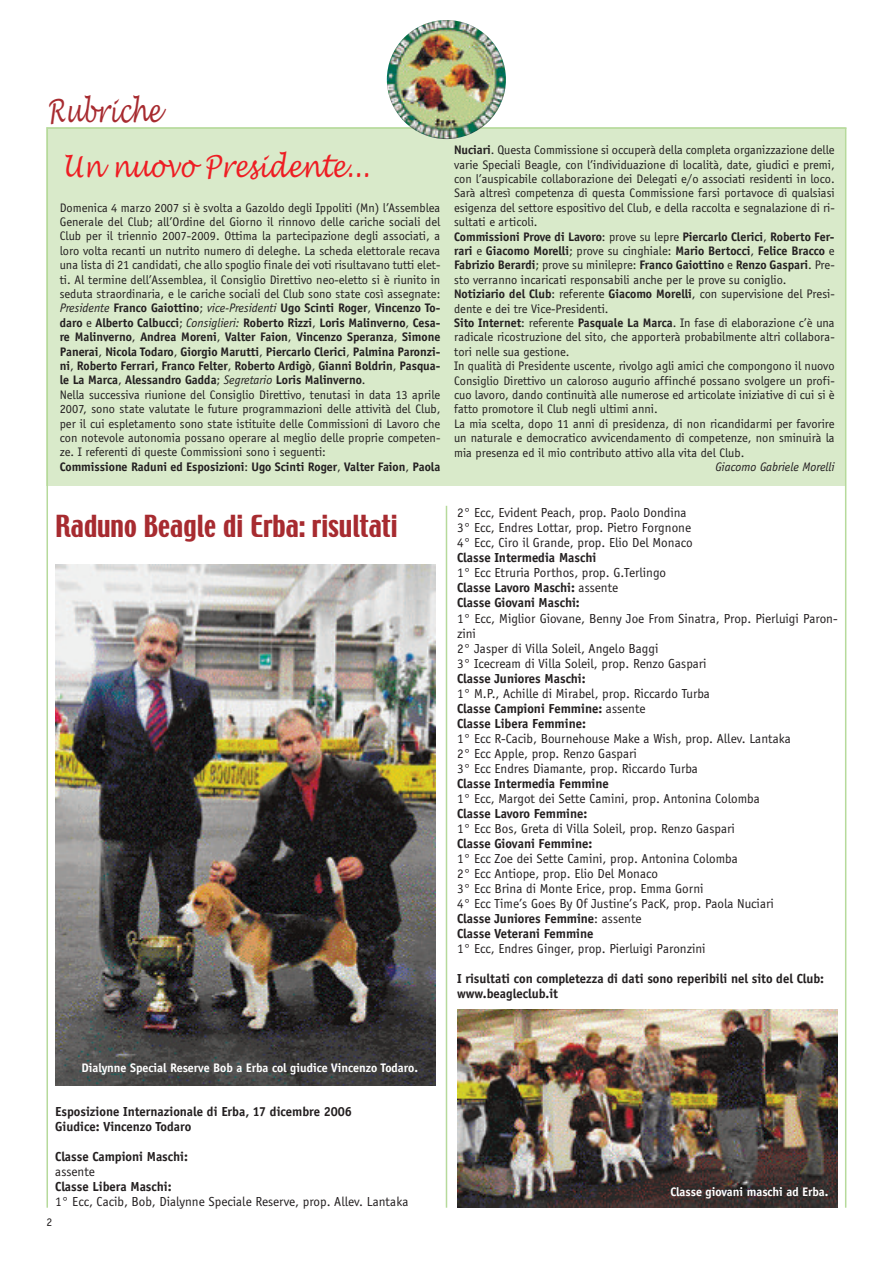
<style>
.page{position:relative;width:893px;height:1263px;background:#fff}
.page>*{position:absolute;margin:0;border:0;box-sizing:border-box;transform-origin:0 0}
.t1{font:italic 31.5px "Lucida Handwriting";color:#a72b30;scale:.7 1}
.t2{font:italic 30px "Lucida Handwriting";color:#ee1d23;scale:.8 1}
.t3{font:27px "Techno";color:#a72b30}
.t4{font:13.5px/15px "Officina Sans";color:#231f20}
.t5{font:700 13.5px/15px "Officina Sans";color:#231f20}
.t6{font:12.75px/14.4px "Officina Sans";color:#231f20}
.t7{font:700 12.75px "Officina Sans";color:#fff}
.t8{font:italic 12.75px "Officina Sans";color:#231f20}
.t9{font:12px "Officina Sans";color:#231f20}
.s1{font-style:italic}
.s2{font-weight:700}
</style>
<div class="page">
<div style="left:47px;top:128px;width:798px;height:358px;background:#d9eaca"></div>
<hr style="left:47px;top:127px;width:799px;height:2px;background:#b6da9b">
<img style="left:387px;top:20px;width:119px;height:119px">
<hr style="left:47px;top:128px;width:1px;height:1080px;background:#b6da9b">
<hr style="left:845px;top:128px;width:1px;height:1080px;background:#b6da9b">
<hr style="left:446px;top:506px;width:1px;height:702px;background:#b6da9b">
<img style="left:55px;top:565px;width:381px;height:521px">
<img style="left:457px;top:1009px;width:381px;height:199px">
<h1 class="t1" style="left:47px;top:92px;width:163px">Rubriche</h1>
<h2 class="t2" style="left:63px;top:149px;width:385px">Un nuovo Presidente...</h2>
<p class="t6" style="left:60px;top:200px;width:382px">Domenica 4 marzo 2007 si è svolta a Gazoldo degli Ippoliti (Mn) l’Assemblea Generale del Club; all’Ordine del Giorno il rinnovo delle cariche sociali del Club per il triennio 2007-2009. Ottima la partecipazione degli associati, a loro volta recanti un nutrito numero di deleghe. La scheda elettorale recava una lista di 21 candidati, che allo spoglio finale dei voti risultavano tutti elet&shy;ti. Al termine dell’Assemblea, il Consiglio Direttivo neo-eletto si è riunito in seduta straordinaria, e le cariche sociali del Club sono state così assegnate:<br><span class="s1">Presidente</span> <span class="s2">Franco Gaiottino</span>; <span class="s1">vice-Presidenti</span> <span class="s2">Ugo Scinti Roger</span>, <span class="s2">Vincenzo To&shy;daro</span> e <span class="s2">Alberto Calbucci</span>; <span class="s1">Consiglieri:</span> <span class="s2">Roberto Rizzi</span>, <span class="s2">Loris Malinverno</span>, <span class="s2">Cesa&shy;re Malinverno</span>, <span class="s2">Andrea Moreni</span>, <span class="s2">Valter Faion</span>, <span class="s2">Vincenzo Speranza</span>, <span class="s2">Simone Panerai</span>, <span class="s2">Nicola Todaro</span>, <span class="s2">Giorgio Marutti</span>, <span class="s2">Piercarlo Clerici</span>, <span class="s2">Palmina Paronzi&shy;ni</span>, <span class="s2">Roberto Ferrari, Franco Felter</span>, <span class="s2">Roberto Ardigò</span>, <span class="s2">Gianni Boldrin</span>, <span class="s2">Pasqua&shy;le La Marca</span>, <span class="s2">Alessandro Gadda</span>; <span class="s1">Segretario</span> <span class="s2">Loris Malinverno</span>.<br>Nella successiva riunione del Consiglio Direttivo, tenutasi in data 13 aprile 2007, sono state valutate le future programmazioni delle attività del Club, per il cui espletamento sono state istituite delle Commissioni di Lavoro che con notevole autonomia possano operare al meglio delle proprie competen&shy;ze. I referenti di queste Commissioni sono i seguenti:<br><span class="s2">Commissione Raduni ed Esposizioni</span>: <span class="s2">Ugo Scinti Roger</span>, <span class="s2">Valter Faion</span>, <span class="s2">Paola</span></p>
<p class="t6" style="left:454px;top:143px;width:382px"><span class="s2">Nuciari</span>. Questa Commissione si occuperà della completa organizzazione delle varie Speciali Beagle, con l’individuazione di località, date, giudici e premi, con l’auspicabile collaborazione dei Delegati e/o associati residenti in loco.<br>Sarà altresì competenza di questa Commissione farsi portavoce di qualsiasi esigenza del settore espositivo del Club, e della raccolta e segnalazione di ri&shy;sultati e articoli.<br><span class="s2">Commissioni Prove di Lavoro</span>: prove su lepre <span class="s2">Piercarlo Clerici</span>, <span class="s2">Roberto Fer&shy;rari</span> e <span class="s2">Giacomo Morelli</span>; prove su cinghiale: <span class="s2">Mario Bertocci</span>, <span class="s2">Felice Bracco</span> e <span class="s2">Fabrizio Berardi</span>; prove su minilepre: <span class="s2">Franco Gaiottino</span> e <span class="s2">Renzo Gaspari</span>. Pre&shy;sto verranno incaricati responsabili anche per le prove su coniglio.<br><span class="s2">Notiziario del Club</span>: referente <span class="s2">Giacomo Morelli</span>, con supervisione del Presi&shy;dente e dei tre Vice-Presidenti.<br><span class="s2">Sito Internet</span>: referente <span class="s2">Pasquale La Marca</span>. In fase di elaborazione c’è una radicale ricostruzione del sito, che apporterà probabilmente altri collabora&shy;tori nelle sua gestione.<br>In qualità di Presidente uscente, rivolgo agli amici che compongono il nuovo Consiglio Direttivo un caloroso augurio affinché possano svolgere un profi&shy;cuo lavoro, dando continuità alle numerose ed articolate iniziative di cui si è fatto promotore il Club negli ultimi anni.<br>La mia scelta, dopo 11 anni di presidenza, di non ricandidarmi per favorire un naturale e democratico avvicendamento di competenze, non sminuirà la mia presenza ed il mio contributo attivo alla vita del Club.</p>
<p class="t8" style="left:715px;top:459px;width:121px">Giacomo Gabriele Morelli</p>
<h3 class="t3" style="left:55px;top:511px;width:344px">Raduno Beagle di Erba: risultati</h3>
<p class="t4" style="left:457px;top:505px;width:237px">2° Ecc, Evident Peach, prop. Paolo Dondina<br>3° Ecc, Endres Lottar, prop. Pietro Forgnone<br>4° Ecc, Ciro il Grande, prop. Elio Del Monaco</p>
<p class="t5" style="left:457px;top:550px;width:141px">Classe Intermedia Maschi</p>
<p class="t4" style="left:457px;top:565px;width:211px">1° Ecc Etruria Porthos, prop. G.Terlingo<br><span class="s2">Classe Lavoro Maschi:</span> assente<br><span class="s2">Classe Giovani Maschi:</span></p>
<p class="t4" style="left:457px;top:610px;width:382px">1° Ecc, Miglior Giovane, Benny Joe From Sinatra, Prop. Pierluigi Paron&shy;zini<br>2° Jasper di Villa Soleil, Angelo Baggi<br>3° Icecream di Villa Soleil, prop. Renzo Gaspari</p>
<p class="t5" style="left:457px;top:670px;width:130px">Classe Juniores Maschi:</p>
<p class="t4" style="left:457px;top:685px;width:254px">1° M.P., Achille di Mirabel, prop. Riccardo Turba<br><span class="s2">Classe Campioni Femmine:</span> assente<br><span class="s2">Classe Libera Femmine:</span></p>
<p class="t4" style="left:457px;top:730px;width:335px">1° Ecc R-Cacib, Bournehouse Make a Wish, prop. Allev. Lantaka<br>2° Ecc Apple, prop. Renzo Gaspari<br>3° Ecc Endres Diamante, prop. Riccardo Turba</p>
<p class="t5" style="left:457px;top:775px;width:153px">Classe Intermedia Femmine</p>
<p class="t4" style="left:457px;top:790px;width:304px">1° Ecc, Margot dei Sette Camini, prop. Antonina Colomba</p>
<p class="t5" style="left:457px;top:805px;width:132px">Classe Lavoro Femmine:</p>
<p class="t4" style="left:457px;top:820px;width:279px">1° Ecc Bos, Greta di Villa Soleil, prop. Renzo Gaspari</p>
<p class="t5" style="left:457px;top:835px;width:137px">Classe Giovani Femmine:</p>
<p class="t4" style="left:457px;top:850px;width:318px">1° Ecc Zoe dei Sette Camini, prop. Antonina Colomba<br>2° Ecc Antiope, prop. Elio Del Monaco<br>3° Ecc Brina di Monte Erice, prop. Emma Gorni<br>4° Ecc Time’s Goes By Of Justine’s PacK, prop. Paola Nuciari <span class="s2">Classe Juniores Femmine</span>: assente<br><span class="s2">Classe Veterani Femmine</span></p>
<p class="t4" style="left:457px;top:940px;width:250px">1° Ecc, Endres Ginger, prop. Pierluigi Paronzini</p>
<p class="t5" style="left:457px;top:970px;width:369px">I risultati con completezza di dati sono reperibili nel sito del Club: www.beagleclub.it</p>
<p class="t7" style="left:81px;top:1060px;width:338px">Dialynne Special Reserve Bob a Erba col giudice Vincenzo Todaro.</p>
<p class="t5" style="left:55px;top:1104px;width:298px">Esposizione Internazionale di Erba, 17 dicembre 2006<br>Giudice: Vincenzo Todaro</p>
<p class="t5" style="left:55px;top:1149px;width:134px">Classe Campioni Maschi:</p>
<p class="t4" style="left:55px;top:1164px;width:41px">assente</p>
<p class="t5" style="left:55px;top:1179px;width:118px">Classe Libera Maschi:</p>
<p class="t4" style="left:55px;top:1194px;width:355px">1° Ecc, Cacib, Bob, Dialynne Speciale Reserve, prop. Allev. Lantaka</p>
<p class="t9" style="left:46px;top:1215px;width:7px">2</p>
<p class="t7" style="left:670px;top:1184px;width:160px">Classe giovani maschi ad Erba.</p>
</div>
